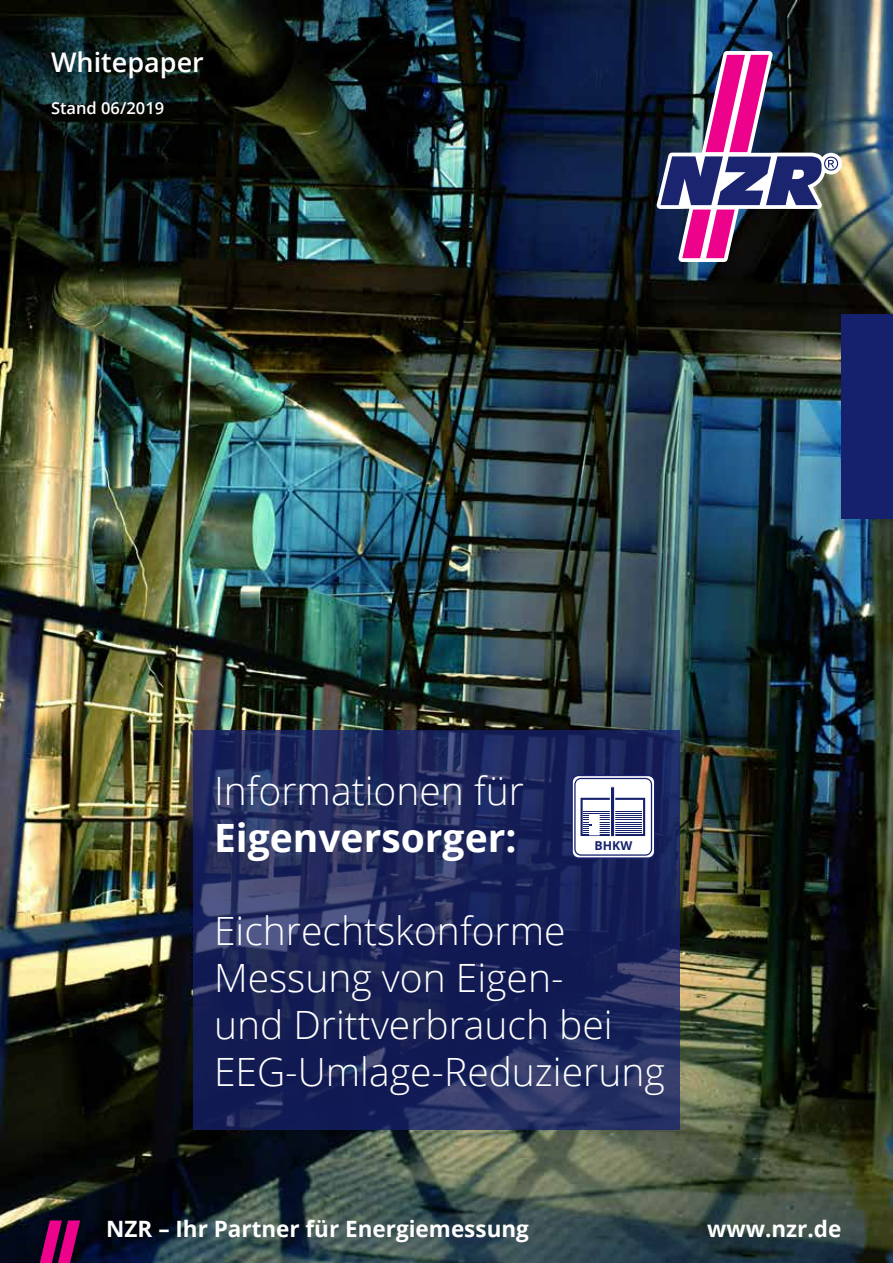
<style>
.page{position:relative;width:893px;height:1263px;background:#fff}
.page>*{position:absolute;margin:0;border:0;box-sizing:border-box;transform-origin:0 0}
.t1{font:300 39px/46.8px "Open Sans";color:#fff}
.t2{font:700 39px "Open Sans";color:#fff}
.t3{font:600 27px "Open Sans";color:#fff}
.t4{font:700 22.5px "Open Sans";color:#fff}
.t5{font:600 16.5px "Open Sans";color:#fff}
.t6{font:700 12.3px "Open Sans";color:#16216e}
</style>
<div class="page">
<img style="left:0;top:0;width:893px;height:1263px">
<svg style="left:40px;top:1220px;width:40px;height:43px;background:#8d045b"></svg>
<svg style="left:193px;top:730px;width:487px;height:400px;background:#1e275c"></svg>
<div style="left:842px;top:315px;width:51px;height:204px;background:#16216e"></div>
<img style="left:657px;top:51px;width:185px;height:211px">
<svg style="left:571px;top:775px;width:84px;height:84px"></svg>
<p class="t3" style="left:51px;top:43px;width:154px">Whitepaper</p>
<p class="t5" style="left:51px;top:96px;width:115px">Stand 06/2019</p>
<p class="t1" style="left:214px;top:766px;width:311px">Informationen für</p>
<p class="t2" style="left:214px;top:810px;width:304px">Eigenversorger:</p>
<p class="t6" style="left:594px;top:837px;width:39px">BHKW</p>
<p class="t1" style="left:214px;top:906px;width:452px">Eichrechtskonforme<br>Messung von Eigen-<br>und Drittverbrauch bei<br>EEG-Umlage-Reduzierung</p>
<p class="t4" style="left:106px;top:1212px;width:424px">NZR – Ihr Partner für Energiemessung</p>
<p class="t4" style="left:707px;top:1212px;width:136px">www.nzr.de</p>
</div>
